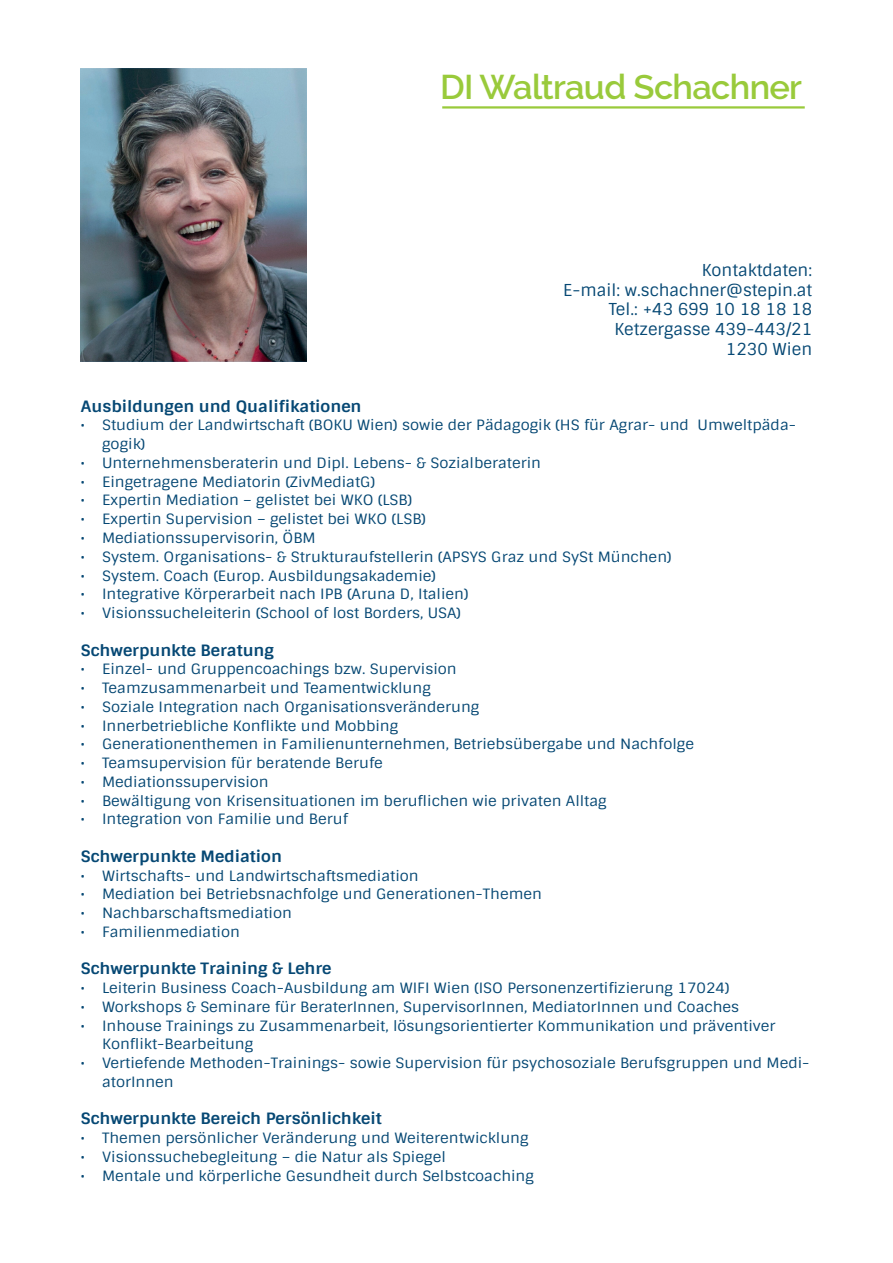
<style>
.page{position:relative;width:893px;height:1263px;background:#fff}
.page>*{position:absolute;margin:0;border:0;box-sizing:border-box;transform-origin:0 0}
.t1{font:600 34.5px "Raleway";letter-spacing:-.02em;color:#99ca3b}
.t2{font:16.5px "Sintony";color:#064874}
.t3{font:700 15.6px "Sintony";color:#064874;scale:1.05 1}
.t4{font:14.25px/18.8px "Sintony";color:#064874;scale:1.05 1}
</style>
<div class="page">
<hr style="left:442px;top:106px;width:363px;height:3px;background:#99ca3b">
<img style="left:81px;top:68px;width:225px;height:293px">
<p class="t1" style="left:440px;top:67px;width:364px">DI Waltraud Schachner</p>
<p class="t2" style="left:702px;top:259px;width:112px">Kontaktdaten:</p>
<p class="t2" style="left:563px;top:279px;width:250px">E-mail: w.schachner@stepin.at</p>
<p class="t2" style="left:609px;top:299px;width:205px">Tel.: +43 699 10 18 18 18</p>
<p class="t2" style="left:614px;top:319px;width:199px">Ketzergasse 439-443/21</p>
<p class="t2" style="left:726px;top:339px;width:88px">1230 Wien</p>
<p class="t3" style="left:81px;top:396px;width:269px">Ausbildungen und Qualifikationen</p>
<p class="t4" style="left:102px;top:416px;width:662px;text-indent:-21px">• Studium der Landwirtschaft (BOKU Wien) sowie der Pädagogik (HS für Agrar- und Umweltpäda&shy;gogik)</p>
<p class="t4" style="left:81px;top:454px;width:440px">• Unternehmensberaterin und Dipl. Lebens- &amp; Sozialberaterin</p>
<p class="t4" style="left:81px;top:472px;width:282px">• Eingetragene Mediatorin (ZivMediatG)</p>
<p class="t4" style="left:81px;top:491px;width:317px">• Expertin Mediation – gelistet bei WKO (LSB)</p>
<p class="t4" style="left:81px;top:510px;width:330px">• Expertin Supervision – gelistet bei WKO (LSB)</p>
<p class="t4" style="left:81px;top:529px;width:225px">• Mediationssupervisorin, ÖBM</p>
<p class="t4" style="left:81px;top:547px;width:564px">• System. Organisations- &amp; Strukturaufstellerin (APSYS Graz und SySt München)</p>
<p class="t4" style="left:81px;top:566px;width:340px">• System. Coach (Europ. Ausbildungsakademie)</p>
<p class="t4" style="left:81px;top:585px;width:371px">• Integrative Körperarbeit nach IPB (Aruna D, Italien)</p>
<p class="t4" style="left:81px;top:604px;width:364px">• Visionssucheleiterin (School of lost Borders, USA)</p>
<p class="t3" style="left:81px;top:640px;width:186px">Schwerpunkte Beratung</p>
<p class="t4" style="left:81px;top:660px;width:359px">• Einzel- und Gruppencoachings bzw. Supervision</p>
<p class="t4" style="left:81px;top:679px;width:335px">• Teamzusammenarbeit und Teamentwicklung</p>
<p class="t4" style="left:81px;top:697px;width:381px">• Soziale Integration nach Organisationsveränderung</p>
<p class="t4" style="left:81px;top:716px;width:304px">• Innerbetriebliche Konflikte und Mobbing</p>
<p class="t4" style="left:81px;top:735px;width:586px">• Generationenthemen in Familienunternehmen, Betriebsübergabe und Nachfolge</p>
<p class="t4" style="left:81px;top:754px;width:289px">• Teamsupervision für beratende Berufe</p>
<p class="t4" style="left:81px;top:772px;width:181px">• Mediationssupervision</p>
<p class="t4" style="left:81px;top:791px;width:502px">• Bewältigung von Krisensituationen im beruflichen wie privaten Alltag</p>
<p class="t4" style="left:81px;top:810px;width:256px">• Integration von Familie und Beruf</p>
<p class="t3" style="left:81px;top:846px;width:193px">Schwerpunkte Mediation</p>
<p class="t4" style="left:81px;top:866px;width:323px">• Wirtschafts- und Landwirtschaftsmediation</p>
<p class="t4" style="left:81px;top:885px;width:441px">• Mediation bei Betriebsnachfolge und Generationen-Themen</p>
<p class="t4" style="left:81px;top:904px;width:203px">• Nachbarschaftsmediation</p>
<p class="t4" style="left:81px;top:922px;width:153px">• Familienmediation</p>
<p class="t3" style="left:81px;top:959px;width:240px">Schwerpunkte Training &amp; Lehre</p>
<p class="t4" style="left:81px;top:979px;width:619px">• Leiterin Business Coach-Ausbildung am WIFI Wien (ISO Personenzertifizierung 17024)</p>
<p class="t4" style="left:81px;top:997px;width:629px">• Workshops &amp; Seminare für BeraterInnen, SupervisorInnen, MediatorInnen und Coaches</p>
<p class="t4" style="left:102px;top:1016px;width:643px;text-indent:-21px">• Inhouse Trainings zu Zusammenarbeit, lösungsorientierter Kommunikation und präventiver<br>Konflikt-Bearbeitung</p>
<p class="t4" style="left:102px;top:1054px;width:675px;text-indent:-21px">• Vertiefende Methoden-Trainings- sowie Supervision für psychosoziale Berufsgruppen und Medi&shy;atorInnen</p>
<p class="t3" style="left:81px;top:1109px;width:288px">Schwerpunkte Bereich Persönlichkeit</p>
<p class="t4" style="left:81px;top:1129px;width:428px">• Themen persönlicher Veränderung und Weiterentwicklung</p>
<p class="t4" style="left:81px;top:1147px;width:349px">• Visionssuchebegleitung – die Natur als Spiegel</p>
<p class="t4" style="left:81px;top:1166px;width:433px">• Mentale und körperliche Gesundheit durch Selbstcoaching</p>
</div>
